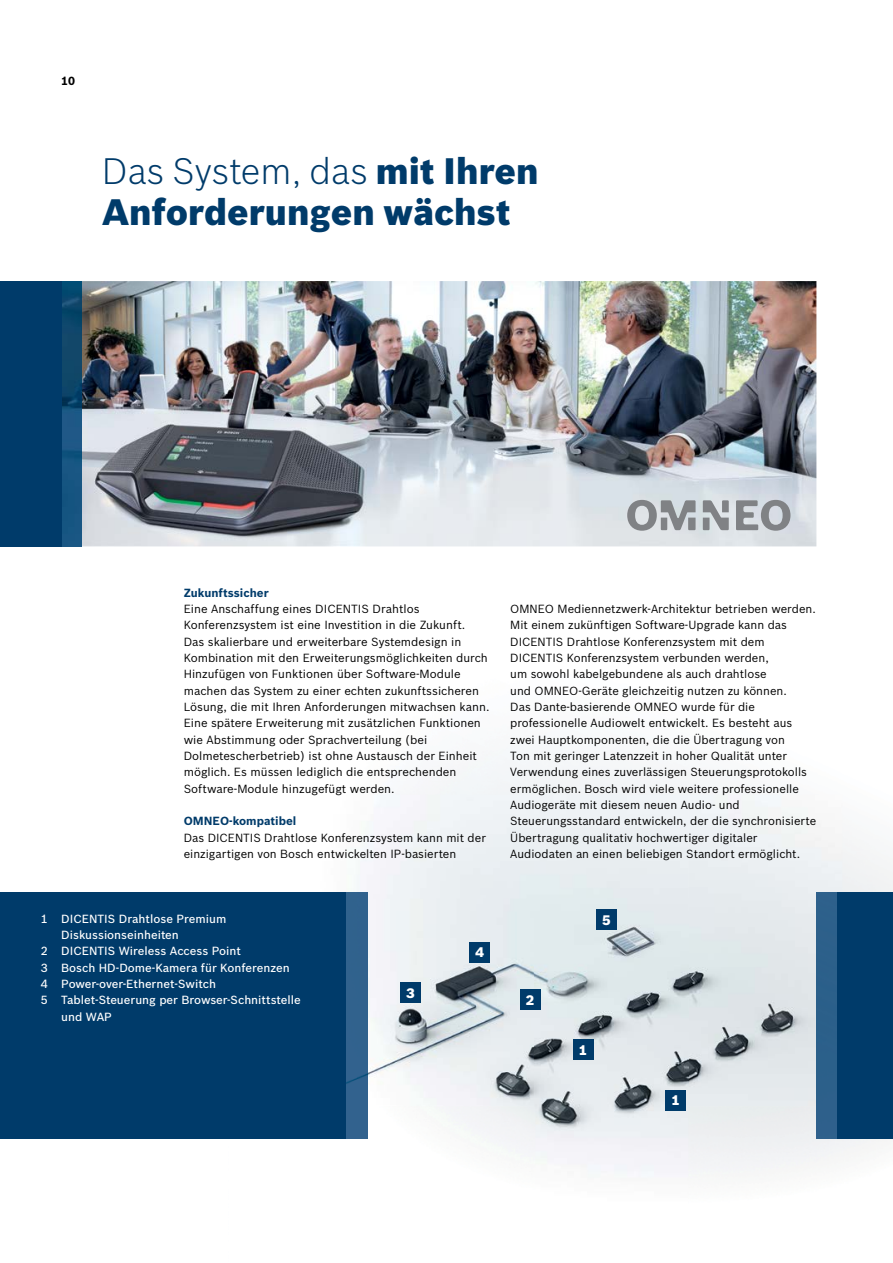
<style>
.page{position:relative;width:893px;height:1263px;background:#fff}
.page>*{position:absolute;margin:0;border:0;box-sizing:border-box;transform-origin:0 0}
.t1{font:900 36px/40.8px "Bosch Sans";color:#003b6a}
.t2{font:900 13.5px "Bosch Sans";color:#fff}
.t3{font:11.55px/16.4px "Bosch Sans";color:#000}
.t4{font:500 11.55px "Bosch Sans";color:#fff}
.t5{font:700 11.55px "Bosch Sans";color:#003b6a}
.t6{font:700 11.55px "Bosch Sans";color:#000}
.s1{font-weight:300}
</style>
<div class="page">
<img style="left:357px;top:795px;width:331px;height:104px">
<img style="left:688px;top:795px;width:154px;height:311px">
<img style="left:367px;top:899px;width:168px;height:207px">
<img style="left:535px;top:899px;width:154px;height:275px">
<img style="left:228px;top:1106px;width:307px;height:47px">
<img style="left:688px;top:1106px;width:205px;height:68px">
<div style="left:0;top:892px;width:347px;height:246px;background:#003b6a"></div>
<div style="left:837px;top:892px;width:56px;height:246px;background:#003b6a"></div>
<img style="left:82px;top:281px;width:734px;height:265px">
<div style="left:816px;top:892px;width:21px;height:246px;background:#2c608a"></div>
<div style="left:347px;top:892px;width:20px;height:246px;background:#31628d"></div>
<img style="left:61px;top:281px;width:21px;height:265px">
<div style="left:0;top:281px;width:61px;height:265px;background:#003b6a"></div>
<svg style="left:627px;top:500px;width:69px;height:31px"></svg>
<svg style="left:703px;top:500px;width:26px;height:30px"></svg>
<svg style="left:736px;top:500px;width:54px;height:31px"></svg>
<div style="left:520px;top:990px;width:20px;height:20px;background:#003b6a"></div>
<div style="left:470px;top:942px;width:20px;height:20px;background:#003b6a"></div>
<div style="left:596px;top:909px;width:20px;height:21px;background:#003b6a"></div>
<div style="left:400px;top:983px;width:20px;height:20px;background:#003b6a"></div>
<div style="left:573px;top:1040px;width:20px;height:20px;background:#003b6a"></div>
<div style="left:665px;top:1090px;width:21px;height:20px;background:#003b6a"></div>
<p class="t6" style="left:61px;top:72px;width:15px">10</p>
<h1 class="t1" style="left:102px;top:149px;width:438px"><span class="s1">Das System, das</span> mit Ihren<br>Anforderungen wächst</h1>
<p class="t5" style="left:184px;top:584px;width:86px">Zukunftssicher</p>
<p class="t3" style="left:184px;top:600px;width:307px">Eine Anschaffung eines DICENTIS Drahtlos Konferenzsystem ist eine Investition in die Zukunft.<br>Das skalierbare und erweiterbare Systemdesign in Kombination mit den Erweiterungsmöglichkeiten durch Hinzufügen von Funktionen über Software-Module machen das System zu einer echten zukunftssicheren Lösung, die mit Ihren Anforderungen mitwachsen kann.<br>Eine spätere Erweiterung mit zusätzlichen Funktionen wie Abstimmung oder Sprachverteilung (bei Dolmetescherbetrieb) ist ohne Austausch der Einheit möglich. Es müssen lediglich die entsprechenden Software-Module hinzugefügt werden.</p>
<p class="t5" style="left:184px;top:812px;width:114px">OMNEO-kompatibel</p>
<p class="t3" style="left:184px;top:828px;width:304px">Das DICENTIS Drahtlose Konferenzsystem kann mit der einzigartigen von Bosch entwickelten IP-basierten</p>
<p class="t3" style="left:510px;top:600px;width:308px">OMNEO Mediennetzwerk-Architektur betrieben werden.<br>Mit einem zukünftigen Software-Upgrade kann das DICENTIS Drahtlose Konferenzsystem mit dem DICENTIS Konferenzsystem verbunden werden,<br>um sowohl kabelgebundene als auch drahtlose<br>und OMNEO-Geräte gleichzeitig nutzen zu können.<br>Das Dante-basierende OMNEO wurde für die professionelle Audiowelt entwickelt. Es besteht aus zwei Hauptkomponenten, die die Übertragung von<br>Ton mit geringer Latenzzeit in hoher Qualität unter Verwendung eines zuverlässigen Steuerungsprotokolls ermöglichen. Bosch wird viele weitere professionelle Audiogeräte mit diesem neuen Audio- und Steuerungsstandard entwickeln, der die synchronisierte Übertragung qualitativ hochwertiger digitaler Audiodaten an einen beliebigen Standort ermöglicht.</p>
<p class="t4" style="left:41px;top:910px;width:187px">1 DICENTIS Drahtlose Premium</p>
<p class="t4" style="left:61px;top:926px;width:119px">Diskussionseinheiten</p>
<p class="t4" style="left:41px;top:942px;width:202px">2 DICENTIS Wireless Access Point</p>
<p class="t4" style="left:41px;top:959px;width:250px">3 Bosch HD‑Dome‑Kamera für Konferenzen</p>
<p class="t4" style="left:41px;top:975px;width:177px">4 Power‑over‑Ethernet‑Switch</p>
<p class="t4" style="left:41px;top:991px;width:261px">5 Tablet‑Steuerung per Browser‑Schnittstelle</p>
<p class="t4" style="left:61px;top:1008px;width:52px">und WAP</p>
<p class="t2" style="left:406px;top:982px;width:10px">3</p>
<p class="t2" style="left:475px;top:942px;width:10px">4</p>
<p class="t2" style="left:526px;top:989px;width:10px">2</p>
<p class="t2" style="left:602px;top:909px;width:10px">5</p>
<p class="t2" style="left:579px;top:1039px;width:10px">1</p>
<p class="t2" style="left:671px;top:1090px;width:10px">1</p>
</div>
